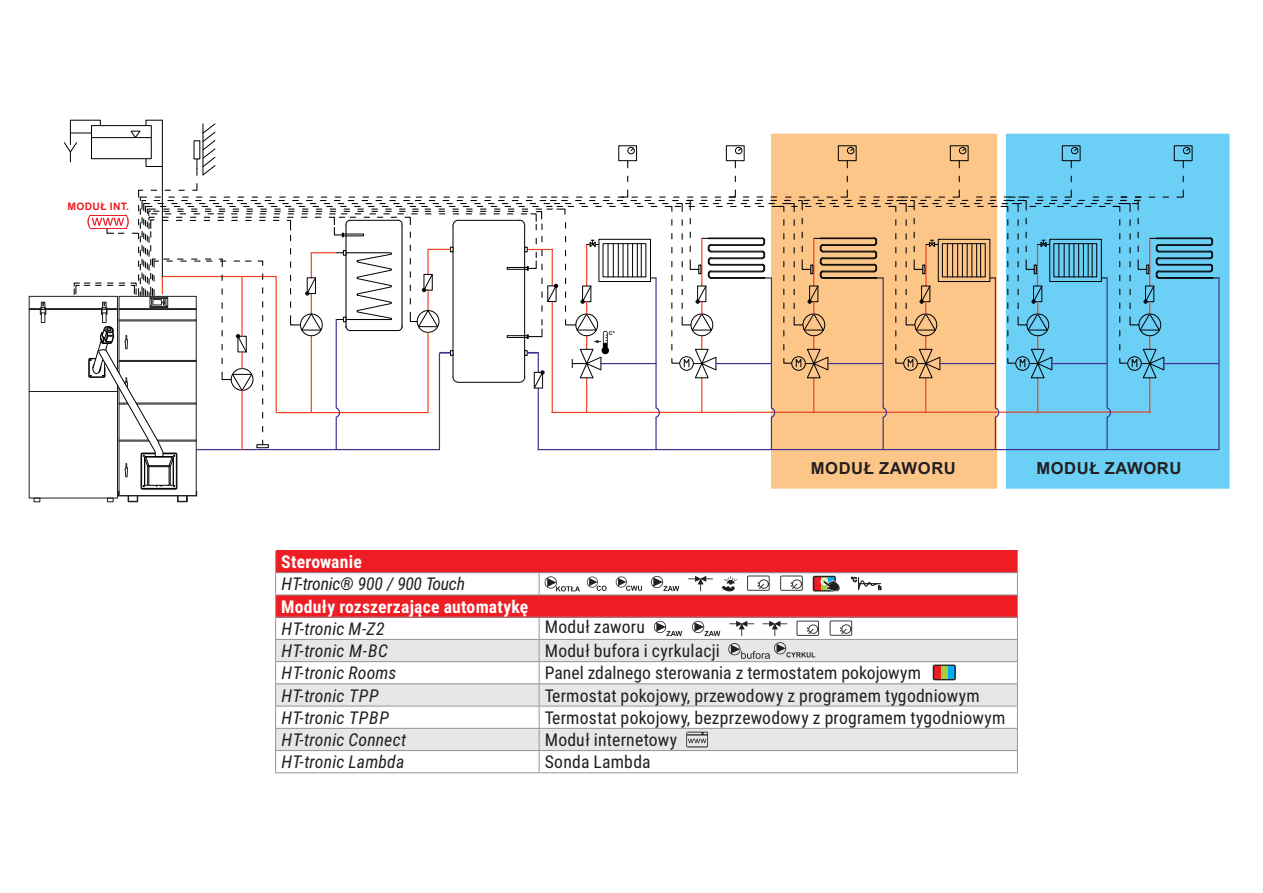
<style>
.page{position:relative;width:1263px;height:893px;background:#fff}
.page>*{position:absolute;margin:0;border:0;box-sizing:border-box;transform-origin:0 0}
.t1{font:17.7px "Roboto Condensed";letter-spacing:.01em;color:#231f20}
.t2{font:italic 17.7px "Roboto Condensed";letter-spacing:.01em;color:#231f20}
.t3{font:700 17.7px "Roboto Condensed";letter-spacing:.01em;color:#fff}
.t4{font:italic 17.7px "Roboto Condensed";letter-spacing:-.02em;color:#231f20}
.t5{font:700 16.65px "Arial";letter-spacing:.035em;color:#231f20}
.t6{font:700 10.35px "Arial";letter-spacing:.035em;color:#ee1d23}
.t7{font:700 5.25px "Arial";color:#231f20}
.t8{font:700 3.6px "Arial";color:#231f20}
</style>
<div class="page">
<svg style="left:1219px;top:133px;width:11px;height:356px;background:#6fccf3"></svg>
<svg style="left:34px;top:498px;width:6px;height:4px"></svg>
<hr style="left:46px;top:308px;width:56px;height:1px;background:#231f20">
<hr style="left:29px;top:391px;width:88px;height:1px;background:#231f20">
<hr style="left:46px;top:309px;width:56px;height:1px;background:#231f20">
<svg style="left:29px;top:302px;width:17px;height:13px"></svg>
<div style="left:41px;top:312px;width:4px;height:11px;border:1px solid #231f20"></div>
<div style="left:276px;top:595px;width:741px;height:22px;background:#ee1d23"></div>
<div style="left:276px;top:550px;width:741px;height:23px;background:#ee1d23"></div>
<div style="left:465px;top:728px;width:552px;height:23px;background:#e6e7e9"></div>
<div style="left:276px;top:728px;width:263px;height:23px;background:#e6e7e9"></div>
<div style="left:465px;top:684px;width:552px;height:22px;background:#e6e7e9"></div>
<div style="left:276px;top:684px;width:263px;height:22px;background:#e6e7e9"></div>
<div style="left:465px;top:639px;width:552px;height:23px;background:#e6e7e9"></div>
<div style="left:276px;top:639px;width:263px;height:23px;background:#e6e7e9"></div>
<hr style="left:539px;top:683px;width:479px;height:1px;background:#939598">
<hr style="left:539px;top:706px;width:479px;height:1px;background:#939598">
<hr style="left:539px;top:728px;width:479px;height:1px;background:#939598">
<hr style="left:275px;top:572px;width:264px;height:1px;background:#939598">
<hr style="left:539px;top:572px;width:479px;height:1px;background:#939598">
<hr style="left:275px;top:595px;width:264px;height:1px;background:#939598">
<hr style="left:539px;top:595px;width:479px;height:1px;background:#939598">
<hr style="left:275px;top:617px;width:264px;height:1px;background:#939598">
<hr style="left:539px;top:617px;width:479px;height:1px;background:#939598">
<hr style="left:275px;top:639px;width:264px;height:1px;background:#939598">
<hr style="left:539px;top:639px;width:479px;height:1px;background:#939598">
<hr style="left:275px;top:661px;width:264px;height:1px;background:#939598">
<hr style="left:539px;top:661px;width:479px;height:1px;background:#939598">
<hr style="left:275px;top:683px;width:264px;height:1px;background:#939598">
<hr style="left:275px;top:706px;width:264px;height:1px;background:#939598">
<hr style="left:275px;top:728px;width:264px;height:1px;background:#939598">
<hr style="left:275px;top:750px;width:264px;height:1px;background:#939598">
<svg style="left:275px;top:551px;width:1px;height:221px"></svg>
<hr style="left:539px;top:750px;width:479px;height:1px;background:#939598">
<svg style="left:539px;top:618px;width:1px;height:154px"></svg>
<svg style="left:1017px;top:551px;width:1px;height:221px"></svg>
<hr style="left:275px;top:772px;width:264px;height:1px;background:#939598">
<hr style="left:539px;top:772px;width:479px;height:1px;background:#939598">
<svg style="left:539px;top:573px;width:41px;height:21px"></svg>
<svg style="left:587px;top:576px;width:19px;height:15px"></svg>
<svg style="left:616px;top:576px;width:26px;height:15px"></svg>
<svg style="left:651px;top:576px;width:28px;height:15px"></svg>
<svg style="left:688px;top:576px;width:25px;height:15px"></svg>
<svg style="left:722px;top:576px;width:15px;height:15px"></svg>
<svg style="left:747px;top:576px;width:23px;height:15px"></svg>
<svg style="left:780px;top:576px;width:23px;height:15px"></svg>
<svg style="left:813px;top:576px;width:27px;height:16px"></svg>
<svg style="left:851px;top:576px;width:31px;height:15px"></svg>
<svg style="left:654px;top:621px;width:28px;height:15px"></svg>
<svg style="left:692px;top:621px;width:28px;height:15px"></svg>
<svg style="left:729px;top:621px;width:25px;height:15px"></svg>
<svg style="left:762px;top:621px;width:25px;height:15px"></svg>
<svg style="left:796px;top:621px;width:23px;height:15px"></svg>
<svg style="left:830px;top:620px;width:22px;height:16px"></svg>
<svg style="left:728px;top:642px;width:87px;height:17px"></svg>
<svg style="left:933px;top:665px;width:23px;height:15px"></svg>
<svg style="left:686px;top:732px;width:22px;height:15px"></svg>
<svg style="left:63px;top:119px;width:1156px;height:384px"></svg>
<p class="t6" style="left:67px;top:203px;width:63px">MODUŁ INT.</p>
<p class="t8" style="left:613px;top:330px;width:4px">o</p>
<p class="t7" style="left:609px;top:331px;width:5px">C</p>
<p class="t5" style="left:811px;top:461px;width:147px">MODUŁ ZAWORU</p>
<p class="t5" style="left:1036px;top:461px;width:147px">MODUŁ ZAWORU</p>
<p class="t3" style="left:281px;top:555px;width:82px">Sterowanie</p>
<p class="t4" style="left:281px;top:577px;width:185px">HT-tronic® 900 / 900 Touch</p>
<p class="t3" style="left:281px;top:599px;width:249px">Moduły rozszerzające automatykę</p>
<p class="t2" style="left:281px;top:622px;width:105px">HT-tronic M-Z2</p>
<p class="t1" style="left:545px;top:620px;width:102px">Moduł zaworu</p>
<p class="t2" style="left:281px;top:644px;width:108px">HT-tronic M-BC</p>
<p class="t1" style="left:545px;top:644px;width:177px">Moduł bufora i cyrkulacji</p>
<p class="t2" style="left:281px;top:666px;width:117px">HT-tronic Rooms</p>
<p class="t1" style="left:545px;top:666px;width:378px">Panel zdalnego sterowania z termostatem pokojowym</p>
<p class="t2" style="left:281px;top:688px;width:99px">HT-tronic TPP</p>
<p class="t1" style="left:545px;top:688px;width:437px">Termostat pokojowy, przewodowy z programem tygodniowym</p>
<p class="t2" style="left:281px;top:711px;width:109px">HT-tronic TPBP</p>
<p class="t1" style="left:545px;top:711px;width:462px">Termostat pokojowy, bezprzewodowy z programem tygodniowym</p>
<p class="t2" style="left:281px;top:733px;width:126px">HT-tronic Connect</p>
<p class="t1" style="left:545px;top:732px;width:134px">Moduł internetowy</p>
<p class="t2" style="left:281px;top:755px;width:124px">HT-tronic Lambda</p>
<p class="t1" style="left:545px;top:755px;width:108px">Sonda Lambda</p>
</div>
